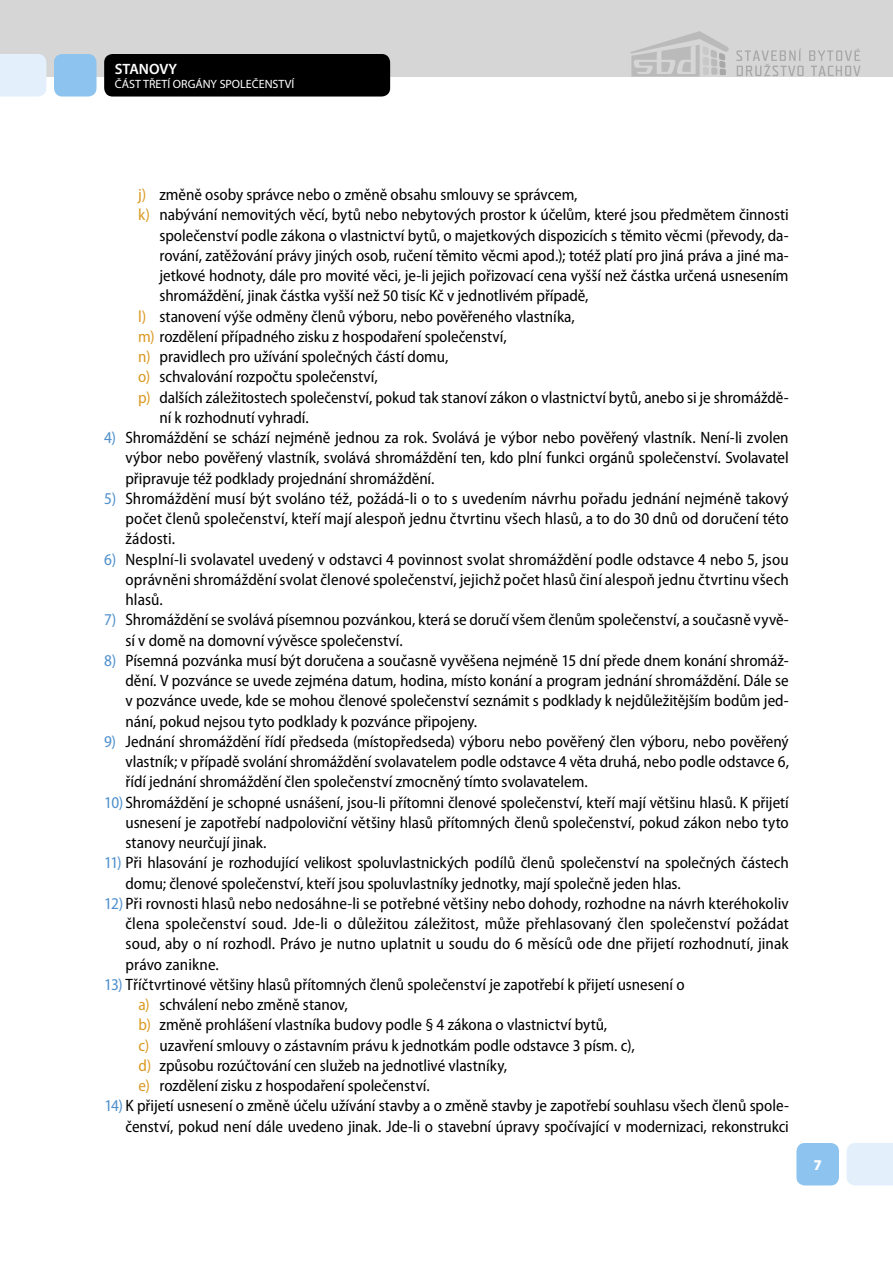
<style>
.page{position:relative;width:893px;height:1263px;background:#fff}
.page>*{position:absolute;margin:0;border:0;box-sizing:border-box;transform-origin:0 0}
.t1{font:semi-condensed 16.5px/20.2px "Myriad Pro";letter-spacing:-.005em;color:#000;text-align:justify}
.t2{font:600 15px "Myriad Pro";color:#fff}
.t3{font:900 semi-condensed 15px "Myriad Pro";color:#fff}
.t4{font:12px "Myriad Pro";color:#fff}
.s1{color:#da9a23}
.s2{color:#4e8fcc}
</style>
<div class="page">
<div style="left:0;top:0;width:893px;height:77px;background:#d6d6d6"></div>
<div style="left:0;top:54px;width:46px;height:43px;background:#e3f0fb"></div>
<div style="left:847px;top:1143px;width:46px;height:42px;background:#e3f0fb"></div>
<div style="left:104px;top:54px;width:286px;height:43px;background:#000;border-radius:9px"></div>
<div style="left:54px;top:54px;width:43px;height:43px;background:#8dc4ef;border-radius:9px"></div>
<div style="left:796px;top:1143px;width:43px;height:42px;background:#8dc4ef;border-radius:9px"></div>
<svg style="left:630px;top:31px;width:99px;height:46px"></svg>
<svg style="left:736px;top:48px;width:125px;height:28px"></svg>
<p class="t2" style="left:115px;top:60px;width:64px">STANOVY</p>
<p class="t4" style="left:115px;top:78px;width:181px">ČÁST TŘETÍ ORGÁNY SPOLEČENSTVÍ</p>
<p class="t1" style="left:138px;top:185px;width:441px"><span class="s1">j)</span> změně osoby správce nebo o změně obsahu smlouvy se správcem,</p>
<p class="t1" style="left:138px;top:205px;width:652px"><span class="s1">k)</span> nabývání nemovitých věcí, bytů nebo nebytových prostor k účelům, které jsou předmětem činnosti</p>
<p class="t1" style="left:159px;top:225px;width:631px">společenství podle zákona o vlastnictví bytů, o majetkových dispozicích s těmito věcmi (převody, da-</p>
<p class="t1" style="left:159px;top:246px;width:631px">rování, zatěžování právy jiných osob, ručení těmito věcmi apod.); totéž platí pro jiná práva a jiné ma-</p>
<p class="t1" style="left:159px;top:266px;width:631px">jetkové hodnoty, dále pro movité věci, je-li jejich pořizovací cena vyšší než částka určená usnesením</p>
<p class="t1" style="left:159px;top:286px;width:430px">shromáždění, jinak částka vyšší než 50 tisíc Kč v jednotlivém případě,</p>
<p class="t1" style="left:138px;top:306px;width:438px"><span class="s1">l)</span> stanovení výše odměny členů výboru, nebo pověřeného vlastníka,</p>
<p class="t1" style="left:138px;top:327px;width:370px"><span class="s1">m)</span> rozdělení případného zisku z hospodaření společenství,</p>
<p class="t1" style="left:138px;top:347px;width:312px"><span class="s1">n)</span> pravidlech pro užívání společných částí domu,</p>
<p class="t1" style="left:138px;top:367px;width:241px"><span class="s1">o)</span> schvalování rozpočtu společenství,</p>
<p class="t1" style="left:138px;top:387px;width:652px"><span class="s1">p)</span> dalších záležitostech společenství, pokud tak stanoví zákon o vlastnictví bytů, anebo si je shromáždě-</p>
<p class="t1" style="left:159px;top:408px;width:151px">ní k rozhodnutí vyhradí.</p>
<p class="t1" style="left:125px;top:428px;width:665px;text-indent:-21px"><span class="s2">4)</span> Shromáždění se schází nejméně jednou za rok. Svolává je výbor nebo pověřený vlastník. Není-li zvolen výbor nebo pověřený vlastník, svolává shromáždění ten, kdo plní funkci orgánů společenství. Svolavatel připravuje též podklady projednání shromáždění.</p>
<p class="t1" style="left:125px;top:489px;width:665px;text-indent:-21px"><span class="s2">5)</span> Shromáždění musí být svoláno též, požádá-li o to s uvedením návrhu pořadu jednání nejméně takový počet členů společenství, kteří mají alespoň jednu čtvrtinu všech hlasů, a to do 30 dnů od doručení této žádosti.</p>
<p class="t1" style="left:125px;top:549px;width:665px;text-indent:-21px"><span class="s2">6)</span> Nesplní-li svolavatel uvedený v odstavci 4 povinnost svolat shromáždění podle odstavce 4 nebo 5, jsou oprávněni shromáždění svolat členové společenství, jejichž počet hlasů činí alespoň jednu čtvrtinu všech hlasů.</p>
<p class="t1" style="left:125px;top:610px;width:665px;text-indent:-21px"><span class="s2">7)</span> Shromáždění se svolává písemnou pozvánkou, která se doručí všem členům společenství, a současně vyvě&shy;sí v domě na domovní vývěsce společenství.</p>
<p class="t1" style="left:126px;top:651px;width:665px;text-indent:-21px"><span class="s2">8)</span> Písemná pozvánka musí být doručena a současně vyvěšena nejméně 15 dní přede dnem konání shromáž&shy;dění. V pozvánce se uvede zejména datum, hodina, místo konání a program jednání shromáždění. Dále se v pozvánce uvede, kde se mohou členové společenství seznámit s podklady k nejdůležitějším bodům jed&shy;nání, pokud nejsou tyto podklady k pozvánce připojeny.</p>
<p class="t1" style="left:126px;top:732px;width:665px;text-indent:-21px"><span class="s2">9)</span> Jednání shromáždění řídí předseda (místopředseda) výboru nebo pověřený člen výboru, nebo pověřený vlastník; v případě svolání shromáždění svolavatelem podle odstavce 4 věta druhá, nebo podle odstavce 6, řídí jednání shromáždění člen společenství zmocněný tímto svolavatelem.</p>
<p class="t1" style="left:126px;top:792px;width:665px;text-indent:-21px"><span class="s2">10)</span> Shromáždění je schopné usnášení, jsou-li přítomni členové společenství, kteří mají většinu hlasů. K přijetí usnesení je zapotřebí nadpoloviční většiny hlasů přítomných členů společenství, pokud zákon nebo tyto stanovy neurčují jinak.</p>
<p class="t1" style="left:126px;top:853px;width:665px;text-indent:-21px"><span class="s2">11)</span> Při hlasování je rozhodující velikost spoluvlastnických podílů členů společenství na společných částech domu; členové společenství, kteří jsou spoluvlastníky jednotky, mají společně jeden hlas.</p>
<p class="t1" style="left:126px;top:893px;width:665px;text-indent:-21px"><span class="s2">12)</span> Při rovnosti hlasů nebo nedosáhne-li se potřebné většiny nebo dohody, rozhodne na návrh kteréhokoliv člena společenství soud. Jde-li o důležitou záležitost, může přehlasovaný člen společenství požádat soud, aby o ní rozhodl. Právo je nutno uplatnit u soudu do 6 měsíců ode dne přijetí rozhodnutí, jinak právo zanikne.</p>
<p class="t1" style="left:138px;top:974px;width:548px;text-align:left;text-indent:-34px"><span class="s2">13)</span> Tříčtvrtinové většiny hlasů přítomných členů společenství je zapotřebí k přijetí usnesení o <span class="s1">a)</span> schválení nebo změně stanov,<br><span class="s1">b)</span> změně prohlášení vlastníka budovy podle § 4 zákona o vlastnictví bytů,<br><span class="s1">c)</span> uzavření smlouvy o zástavním právu k jednotkám podle odstavce 3 písm. c),<br><span class="s1">d)</span> způsobu rozúčtování cen služeb na jednotlivé vlastníky,<br><span class="s1">e)</span> rozdělení zisku z hospodaření společenství.</p>
<p class="t1" style="left:104px;top:1096px;width:686px;text-align:right"><span class="s2">14)</span> K přijetí usnesení o změně účelu užívání stavby a o změně stavby je zapotřebí souhlasu všech členů spole&shy;čenství, pokud není dále uvedeno jinak. Jde-li o stavební úpravy spočívající v modernizaci, rekonstrukci</p>
<p class="t3" style="left:814px;top:1156px;width:10px">7</p>
</div>
